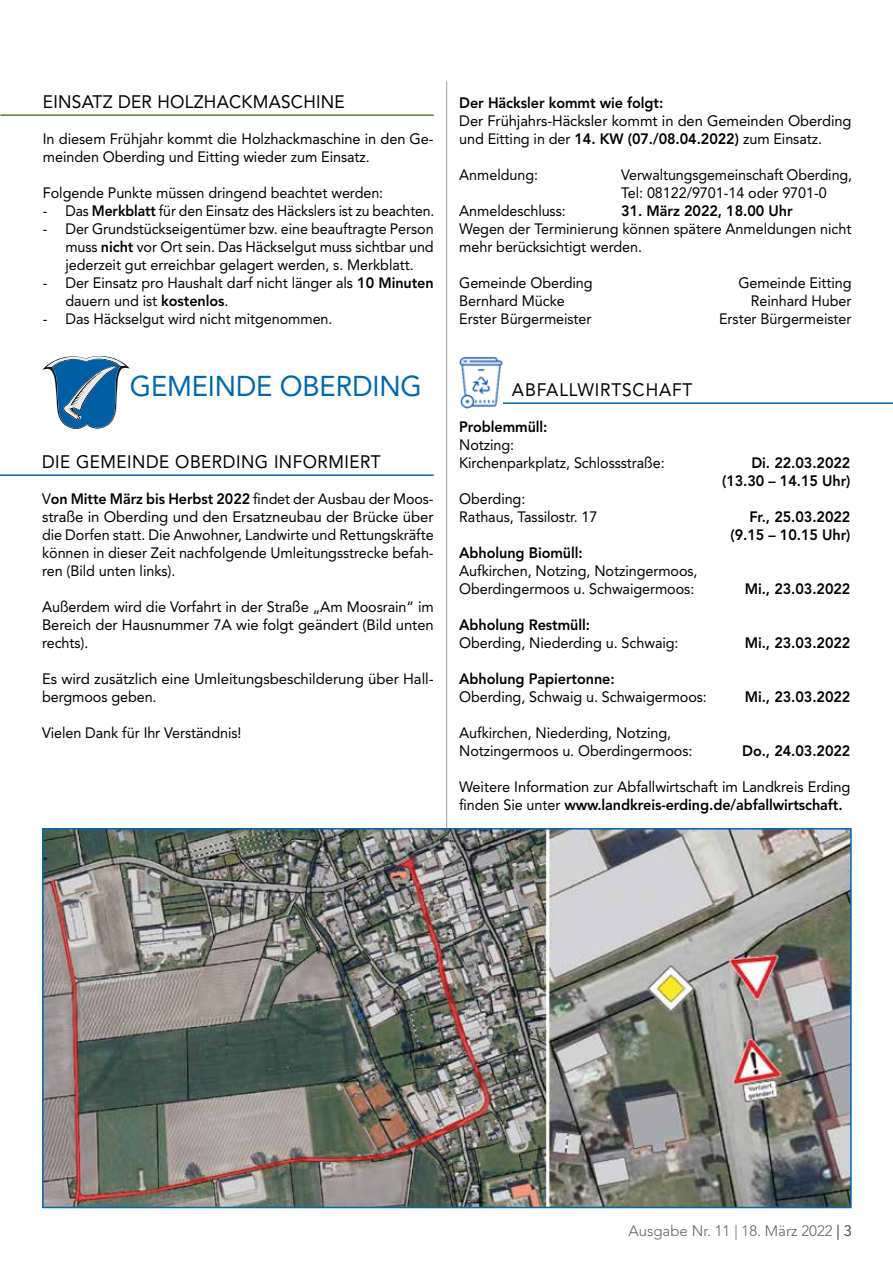
<style>
.page{position:relative;width:893px;height:1263px;background:#fff}
.page>*{position:absolute;margin:0;border:0;box-sizing:border-box;transform-origin:0 0}
.t1{font:28.5px "Avenir LT Std";letter-spacing:-.005em;color:#0067b1;scale:.96 1}
.t2{font:18px "Avenir LT Std";letter-spacing:.03em;color:#000;scale:.95 1}
.t3{font:18px "Avenir LT Std";letter-spacing:.03em;color:#000;scale:.96 1}
.t4{font:18px "Avenir LT Std";letter-spacing:.05em;color:#000;scale:.96 1}
.t5{font:15px/18px "Avenir LT Std";letter-spacing:-.005em;color:#000;scale:.96 1}
.t6{font:15px/18px "Avenir LT Std";letter-spacing:-.005em;color:#000}
.t7{font:15px/18px "Avenir LT Std";letter-spacing:-.005em;color:#000;scale:.95 1}
.t8{font:800 15px/18px "Avenir LT Std";letter-spacing:-.005em;color:#000;text-align:right;scale:.96 1}
.t9{font:15px "Avenir LT Std";letter-spacing:-.005em;color:#000;scale:.93 1}
.t10{font:300 15px "Avenir LT Std";color:#636362}
.s1{font-weight:800}
</style>
<div class="page">
<hr style="left:446px;top:81px;width:1px;height:1127px;background:#9c9d9d">
<hr style="left:0;top:114px;width:434px;height:2px;background:#4a872e">
<img style="left:45px;top:831px;width:804px;height:374px">
<div style="left:42px;top:828px;width:810px;height:380px;border:2px solid #0067b1"></div>
<hr style="left:0;top:474px;width:434px;height:2px;background:#0067b1">
<svg style="left:42px;top:356px;width:88px;height:73px"></svg>
<hr style="left:459px;top:402px;width:434px;height:2px;background:#0067b1">
<img style="left:459px;top:357px;width:44px;height:52px">
<p class="t3" style="left:43px;top:91px;width:316px">EINSATZ DER HOLZHACKMASCHINE</p>
<p class="t6" style="left:43px;top:130px;width:392px">In diesem Frühjahr kommt die Holzhackmaschine in den Ge&shy;meinden Oberding und Eitting wieder zum Einsatz.</p>
<p class="t5" style="left:43px;top:184px;width:356px">Folgende Punkte müssen dringend beachtet werden:</p>
<p class="t9" style="left:43px;top:202px;width:423px">- Das <span class="s1">Merkblatt</span> für den Einsatz des Häckslers ist zu beachten.</p>
<p class="t5" style="left:65px;top:220px;width:385px;text-align:justify;text-indent:-22px">- Der Grundstückseigentümer bzw. eine beauftragte Person muss <span class="s1">nicht</span> vor Ort sein. Das Häckselgut muss sichtbar und jederzeit gut erreichbar gelagert werden, s. Merkblatt.</p>
<p class="t5" style="left:65px;top:274px;width:385px;text-indent:-23px">- Der Einsatz pro Haushalt darf nicht länger als <span class="s1">10 Minuten </span>dauern und ist <span class="s1">kostenlos</span>.</p>
<p class="t5" style="left:43px;top:310px;width:303px">- Das Häckselgut wird nicht mitgenommen.</p>
<h1 class="t1" style="left:130px;top:370px;width:306px">GEMEINDE OBERDING</h1>
<p class="t2" style="left:42px;top:451px;width:358px">DIE GEMEINDE OBERDING INFORMIERT</p>
<p class="t7" style="left:42px;top:490px;width:414px;text-align:justify">V<span class="s1">on Mitte März bis Herbst 2022</span> findet der Ausbau der Moos&shy;straße in Oberding und den Ersatzneubau der Brücke über die Dorfen statt. Die Anwohner, Landwirte und Rettungskräfte können in dieser Zeit nachfolgende Umleitungsstrecke befah&shy;ren (Bild unten links).</p>
<p class="t5" style="left:42px;top:598px;width:409px;text-align:justify">Außerdem wird die Vorfahrt in der Straße „Am Moosrain“ im Bereich der Hausnummer 7A wie folgt geändert (Bild unten rechts).</p>
<p class="t6" style="left:42px;top:670px;width:393px">Es wird zusätzlich eine Umleitungsbeschilderung über Hall&shy;bergmoos geben.</p>
<p class="t5" style="left:42px;top:724px;width:209px">Vielen Dank für Ihr Verständnis!</p>
<p class="t8" style="left:459px;top:94px;width:214px">Der Häcksler kommt wie folgt:</p>
<p class="t6" style="left:459px;top:112px;width:394px">Der Frühjahrs-Häcksler kommt in den Gemeinden Oberding und Eitting in der <span class="s1">14. KW (07./08.04.2022)</span> zum Einsatz.</p>
<p class="t7" style="left:459px;top:166px;width:84px">Anmeldung:</p>
<p class="t7" style="left:621px;top:166px;width:245px">Verwaltungsgemeinschaft Oberding,<br>Tel: 08122/9701-14 oder 9701-0</p>
<p class="t5" style="left:459px;top:202px;width:112px">Anmeldeschluss:</p>
<p class="t8" style="left:621px;top:202px;width:180px">31. März 2022, 18.00 Uhr</p>
<p class="t5" style="left:459px;top:220px;width:410px">Wegen der Terminierung können spätere Anmeldungen nicht mehr berücksichtigt werden.</p>
<p class="t5" style="left:459px;top:274px;width:140px">Gemeinde Oberding</p>
<p class="t5" style="left:738px;top:274px;width:119px">Gemeinde Eitting</p>
<p class="t5" style="left:459px;top:292px;width:111px">Bernhard Mücke</p>
<p class="t5" style="left:751px;top:292px;width:106px">Reinhard Huber</p>
<p class="t5" style="left:459px;top:310px;width:139px">Erster Bürgermeister</p>
<p class="t5" style="left:719px;top:310px;width:139px">Erster Bürgermeister</p>
<p class="t4" style="left:512px;top:379px;width:189px">ABFALLWIRTSCHAFT</p>
<p class="t8" style="left:459px;top:418px;width:94px">Problemmüll:</p>
<p class="t5" style="left:459px;top:436px;width:215px">Notzing:<br>Kirchenparkplatz, Schlossstraße:</p>
<p class="t5" style="left:459px;top:490px;width:146px">Oberding:<br>Rathaus, Tassilostr. 17</p>
<p class="t8" style="left:459px;top:544px;width:130px">Abholung Biomüll:</p>
<p class="t5" style="left:459px;top:562px;width:250px">Aufkirchen, Notzing, Notzingermoos,<br>Oberdingermoos u. Schwaigermoos:</p>
<p class="t8" style="left:722px;top:454px;width:135px">Di. 22.03.2022 (13.30 – 14.15 Uhr)</p>
<p class="t8" style="left:731px;top:508px;width:126px">Fr., 25.03.2022 (9.15 – 10.15 Uhr)</p>
<p class="t8" style="left:745px;top:580px;width:112px">Mi., 23.03.2022</p>
<p class="t8" style="left:459px;top:616px;width:138px">Abholung Restmüll:</p>
<p class="t5" style="left:459px;top:634px;width:230px">Oberding, Niederding u. Schwaig:</p>
<p class="t8" style="left:745px;top:634px;width:112px">Mi., 23.03.2022</p>
<p class="t8" style="left:459px;top:670px;width:163px">Abholung Papiertonne:</p>
<p class="t5" style="left:459px;top:688px;width:259px">Oberding, Schwaig u. Schwaigermoos:</p>
<p class="t8" style="left:745px;top:688px;width:112px">Mi., 23.03.2022</p>
<p class="t5" style="left:459px;top:724px;width:244px">Aufkirchen, Niederding, Notzing,<br>Notzingermoos u. Oberdingermoos:</p>
<p class="t8" style="left:742px;top:742px;width:114px">Do., 24.03.2022</p>
<p class="t6" style="left:459px;top:778px;width:393px">Weitere Information zur Abfallwirtschaft im Landkreis Erding finden Sie unter <span class="s1">www.landkreis-erding.de/abfallwirtschaft.</span></p>
<p class="t10" style="left:628px;top:1222px;width:225px">Ausgabe Nr. 11 | 18. März 2022 | 3</p>
</div>
